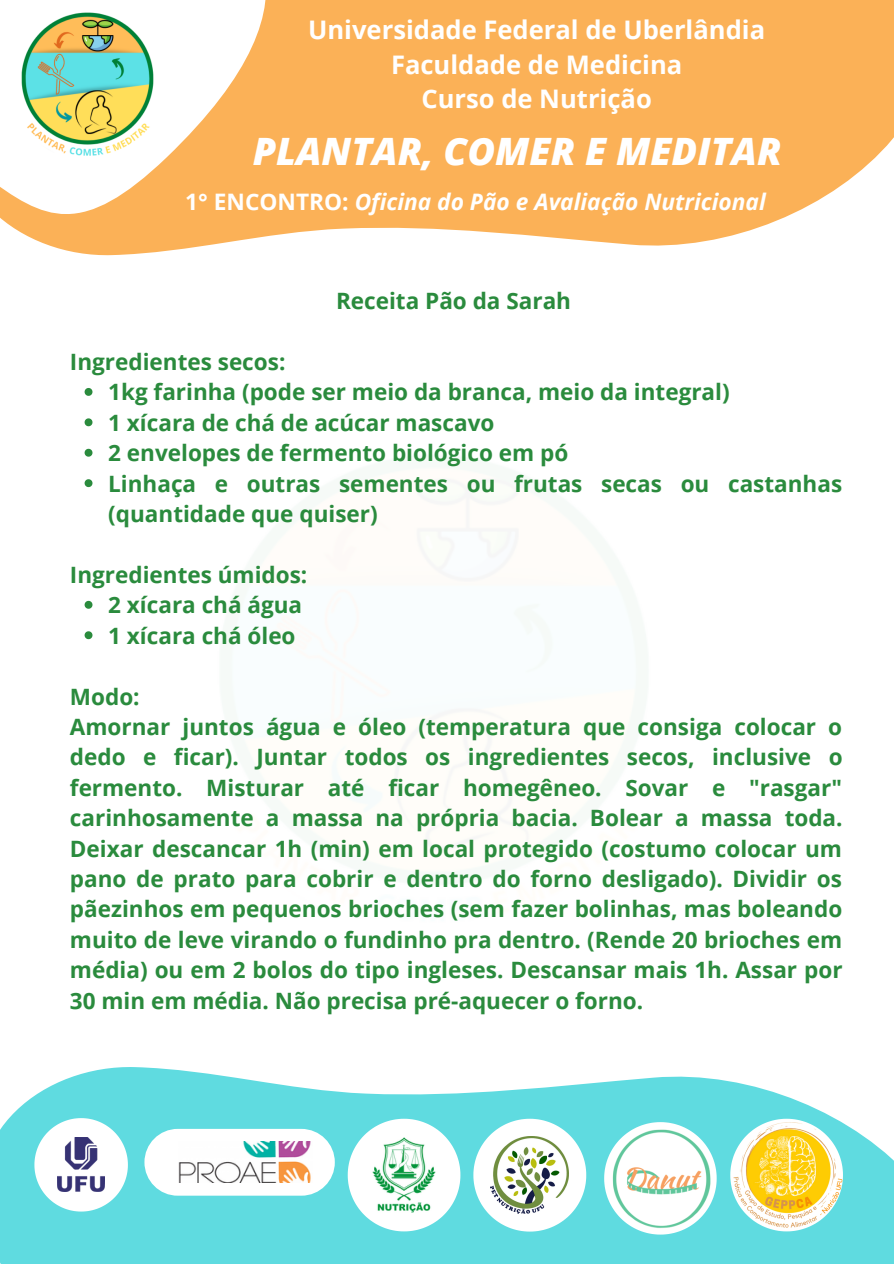
<style>
.page{position:relative;width:894px;height:1264px;background:#fff}
.page>*{position:absolute;margin:0;border:0;box-sizing:border-box;transform-origin:0 0}
.t1{font:italic 800 37.65px "Open Sans";color:#fff}
.t2{font:700 25.5px/35px "Open Sans";color:#fff;text-align:center}
.t3{font:italic 700 22.65px "Open Sans";color:#fff}
.t4{font:700 22.5px/30.5px "Open Sans";color:#2a8b3d}
.s1{font-style:normal}
</style>
<div class="page">
<svg style="left:347px;top:0;width:546px;height:246px;background:#fbb765"></svg>
<svg style="left:0;top:0;width:347px;height:256px;fill:#fbb157"></svg>
<img style="left:17px;top:7px;width:145px;height:151px">
<svg style="left:85px;top:388px;width:7px;height:8px"></svg>
<svg style="left:85px;top:418px;width:7px;height:8px"></svg>
<svg style="left:85px;top:449px;width:7px;height:7px"></svg>
<svg style="left:85px;top:479px;width:7px;height:8px"></svg>
<svg style="left:85px;top:601px;width:7px;height:7px"></svg>
<svg style="left:85px;top:631px;width:7px;height:8px"></svg>
<svg style="left:0;top:1067px;width:893px;height:196px;fill:#5fdbe0"></svg>
<svg style="left:34px;top:1118px;width:94px;height:93px"></svg>
<img style="left:57px;top:1137px;width:48px;height:54px">
<div style="left:144px;top:1128px;width:191px;height:67px;background:#fff;border-radius:33px"></div>
<img style="left:178px;top:1141px;width:133px;height:41px">
<svg style="left:347px;top:1118px;width:113px;height:113px"></svg>
<img style="left:367px;top:1137px;width:74px;height:75px">
<svg style="left:473px;top:1118px;width:89px;height:113px"></svg>
<img style="left:490px;top:1136px;width:72px;height:77px">
<img style="left:562px;top:1118px;width:204px;height:116px">
<svg style="left:730px;top:1118px;width:112px;height:113px;background:#6adde1"></svg>
<img style="left:730px;top:1118px;width:112px;height:112px;border-radius:50%">
<p class="t2" style="left:308px;top:11px;width:458px">Universidade Federal de Uberlândia<br>Faculdade de Medicina<br>Curso de Nutrição</p>
<h1 class="t1" style="left:253px;top:125px;width:530px">PLANTAR, COMER E MEDITAR</h1>
<p class="t3" style="left:185px;top:185px;width:582px"><span class="s1">1° ENCONTRO:</span> Oficina do Pão e Avaliação Nutricional</p>
<p class="t4" style="left:70px;top:346px;width:217px">Ingredientes secos:</p>
<p class="t4" style="left:336px;top:285px;width:236px">Receita Pão da Sarah</p>
<p class="t4" style="left:108px;top:376px;width:735px">1kg farinha (pode ser meio da branca, meio da integral)<br>1 xícara de chá de acúcar mascavo<br>2 envelopes de fermento biológico em pó<br>Linhaça e outras sementes ou frutas secas ou castanhas (quantidade que quiser)</p>
<p class="t4" style="left:70px;top:559px;width:239px">Ingredientes úmidos:</p>
<p class="t4" style="left:108px;top:589px;width:195px">2 xícara chá água<br>1 xícara chá óleo</p>
<p class="t4" style="left:70px;top:680px;width:774px">Modo:<br>Amornar juntos água e óleo (temperatura que consiga colocar o dedo e ficar). Juntar todos os ingredientes secos, inclusive o fermento. Misturar até ficar homegêneo. Sovar e "rasgar" carinhosamente a massa na própria bacia. Bolear a massa toda.<br>Deixar descancar 1h (min) em local protegido (costumo colocar um pano de prato para cobrir e dentro do forno desligado). Dividir os pãezinhos em pequenos brioches (sem fazer bolinhas, mas boleando muito de leve virando o fundinho pra dentro. (Rende 20 brioches em média) ou em 2 bolos do tipo ingleses. Descansar mais 1h. Assar por 30 min em média. Não precisa pré-aquecer o forno.</p>
</div>
